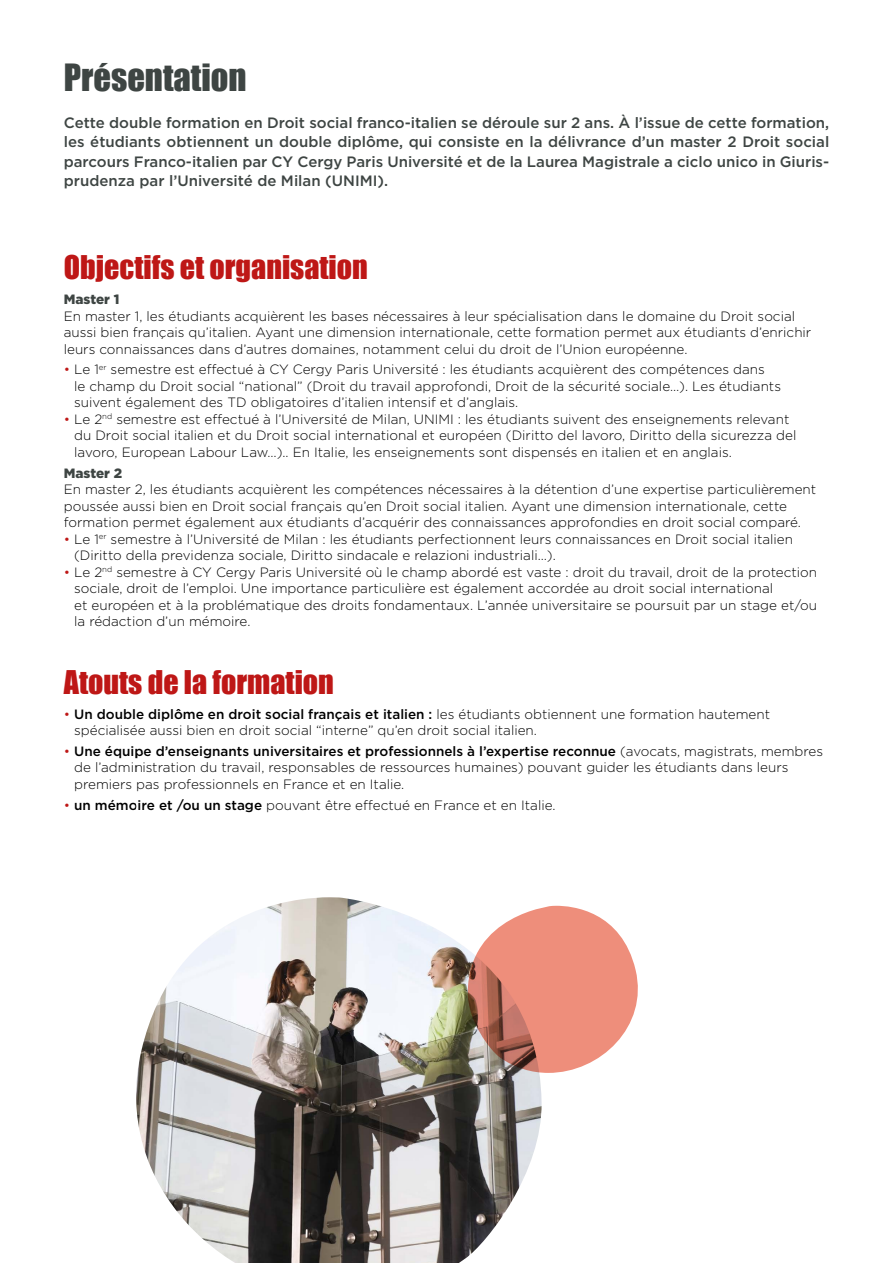
<style>
.page{position:relative;width:893px;height:1263px;background:#fff}
.page>*{position:absolute;margin:0;border:0;box-sizing:border-box;transform-origin:0 0}
.t1{font:34.5px "Impact";color:#3e4543}
.t2{font:30px "Impact";color:#be1716}
.t3{font:500 15px/19.5px "Gotham";color:#3e4543;text-align:justify}
.t4{font:300 13.5px/16.5px "Gotham";color:#000}
.t5{font:900 13.5px "Gotham Pro";color:#3e4543}
.s1{color:#be1716}
.s2{font-weight:500}
</style>
<div class="page">
<svg style="left:542px;top:906px;width:96px;height:167px"></svg>
<img style="left:136px;top:897px;width:406px;height:366px">
<h1 class="t1" style="left:64px;top:51px;width:184px">Présentation</h1>
<p class="t3" style="left:64px;top:112px;width:767px">Cette double formation en Droit social franco-italien se déroule sur 2 ans. À l’issue de cette formation, les étudiants obtiennent un double diplôme, qui consiste en la délivrance d’un master 2 Droit social parcours Franco-italien par CY Cergy Paris Université et de la Laurea Magistrale a ciclo unico in Giuris&shy;prudenza par l’Université de Milan (UNIMI).</p>
<h2 class="t2" style="left:64px;top:244px;width:306px">Objectifs et organisation</h2>
<p class="t5" style="left:64px;top:291px;width:57px">Master 1</p>
<p class="t4" style="left:64px;top:307px;width:749px">En master 1, les étudiants acquièrent les bases nécessaires à leur spécialisation dans le domaine du Droit social aussi bien français qu’italien. Ayant une dimension internationale, cette formation permet aux étudiants d’enrichir leurs connaissances dans d’autres domaines, notamment celui du droit de l’Union européenne.</p>
<p class="t4" style="left:74px;top:361px;width:708px;text-indent:-10px"><span class="s1">•</span> Le 1<sup>er</sup> semestre est effectué à CY Cergy Paris Université : les étudiants acquièrent des compétences dans<br>le champ du Droit social “national” (Droit du travail approfondi, Droit de la sécurité sociale…). Les étudiants suivent également des TD obligatoires d’italien intensif et d’anglais.</p>
<p class="t4" style="left:74px;top:410px;width:724px;text-indent:-10px"><span class="s1">•</span> Le 2<sup>nd</sup> semestre est effectué à l’Université de Milan, UNIMI : les étudiants suivent des enseignements relevant du Droit social italien et du Droit social international et européen (Diritto del lavoro, Diritto della sicurezza del lavoro, European Labour Law…).. En Italie, les enseignements sont dispensés en italien et en anglais.</p>
<p class="t5" style="left:64px;top:465px;width:60px">Master 2</p>
<p class="t4" style="left:64px;top:481px;width:754px">En master 2, les étudiants acquièrent les compétences nécessaires à la détention d’une expertise particulièrement poussée aussi bien en Droit social français qu’en Droit social italien. Ayant une dimension internationale, cette formation permet également aux étudiants d’acquérir des connaissances approfondies en droit social comparé.</p>
<p class="t4" style="left:74px;top:530px;width:720px;text-indent:-10px"><span class="s1">•</span> Le 1<sup>er</sup> semestre à l’Université de Milan : les étudiants perfectionnent leurs connaissances en Droit social italien (Diritto della previdenza sociale, Diritto sindacale e relazioni industriali…).</p>
<p class="t4" style="left:74px;top:563px;width:744px;text-indent:-10px"><span class="s1">•</span> Le 2<sup>nd</sup> semestre à CY Cergy Paris Université où le champ abordé est vaste : droit du travail, droit de la protection sociale, droit de l’emploi. Une importance particulière est également accordée au droit social international<br>et européen et à la problématique des droits fondamentaux. L’année universitaire se poursuit par un stage et/ou la rédaction d’un mémoire.</p>
<h2 class="t2" style="left:64px;top:659px;width:272px">Atouts de la formation</h2>
<p class="t4" style="left:74px;top:705px;width:697px;text-indent:-10px"><span class="s1">•</span> <span class="s2">Un double diplôme en droit social français et italien :</span> les étudiants obtiennent une formation hautement spécialisée aussi bien en droit social “interne” qu’en droit social italien.</p>
<p class="t4" style="left:74px;top:742px;width:750px;text-indent:-10px"><span class="s1">•</span> <span class="s2">Une équipe d’enseignants universitaires et professionnels à l’expertise reconnue</span> (avocats, magistrats, membres de l’administration du travail, responsables de ressources humaines) pouvant guider les étudiants dans leurs premiers pas professionnels en France et en Italie.</p>
<p class="t4" style="left:64px;top:796px;width:493px"><span class="s1">•</span> <span class="s2">un mémoire et /ou un stage</span> pouvant être effectué en France et en Italie.</p>
</div>
